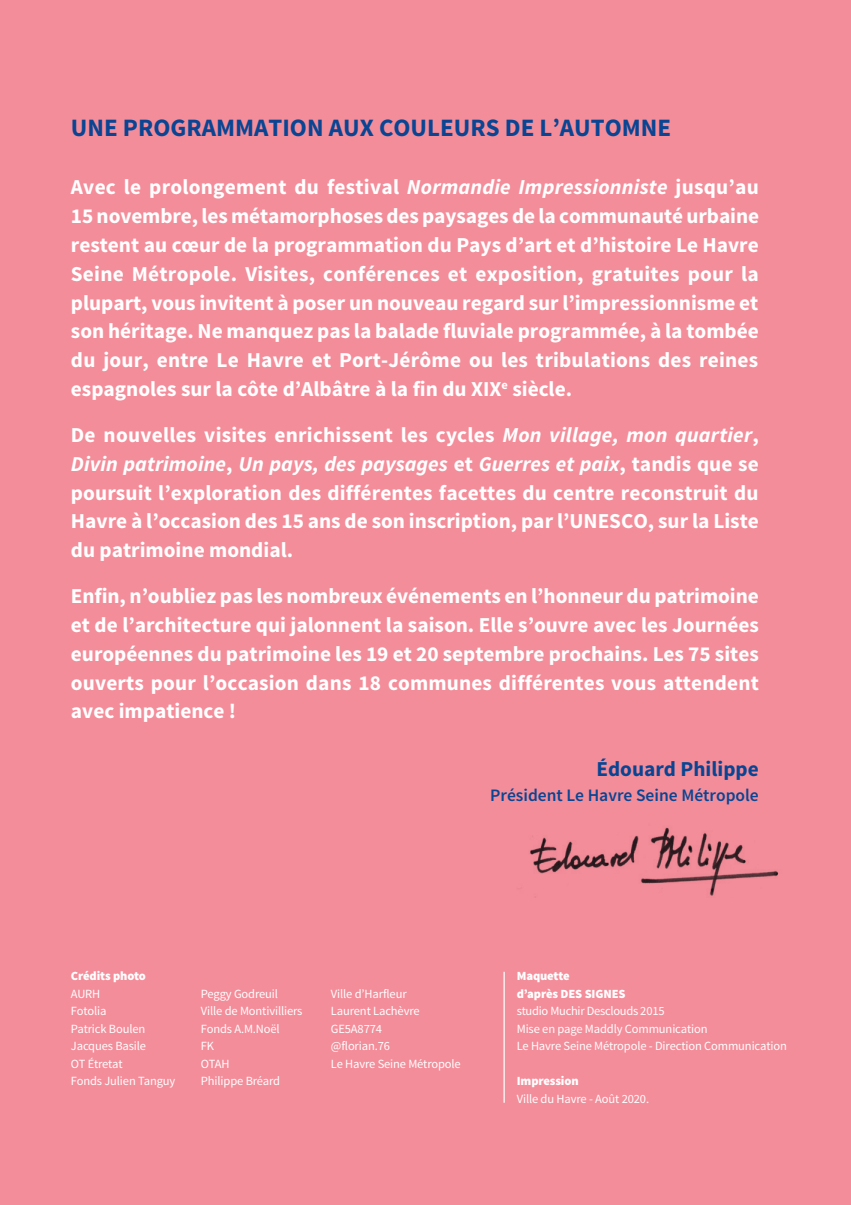
<style>
.page{position:relative;width:851px;height:1205px;background:#fff}
.page>*{position:absolute;margin:0;border:0;box-sizing:border-box;transform-origin:0 0}
.t1{font:700 25px "Source Sans Pro";color:#094593}
.t2{font:700 21.25px/28.8px "Source Sans Pro";color:#fff;text-align:justify}
.t3{font:700 21.25px "Source Sans Pro";color:#094593}
.t4{font:600 17.5px "Source Sans Pro";color:#094593}
.CREDITS{font:12.5px/17.5px "Source Sans Pro";letter-spacing:-.01em;color:#fff}
.CREDITS-2{font:900 12.5px "Source Sans Pro";letter-spacing:-.01em;color:#fff}
.s1{font-style:italic}
</style>
<div class="page">
<div style="left:0;top:0;width:850px;height:1205px;background:#f48d9a"></div>
<img style="left:530px;top:827px;width:248px;height:71px">
<hr style="left:503px;top:972px;width:1px;height:131px;background:#fff">
<p class="t1" style="left:71px;top:111px;width:601px">UNE PROGRAMMATION AUX COULEURS DE L’AUTOMNE</p>
<p class="t2" style="left:71px;top:174px;width:689px">Avec le prolongement du festival <span class="s1">Normandie Impressionniste</span> jusqu’au 15 novembre, les métamorphoses des paysages de la communauté urbaine restent au cœur de la programmation du Pays d’art et d’histoire Le Havre Seine Métropole. Visites, conférences et exposition, gratuites pour la plupart, vous invitent à poser un nouveau regard sur l’impressionnisme et son héritage. Ne manquez pas la balade fluviale programmée, à la tombée du jour, entre Le Havre et Port-Jérôme ou les tribulations des reines espagnoles sur la côte d’Albâtre à la fin du XIX<sup>e</sup> siècle.</p>
<p class="t2" style="left:71px;top:421px;width:689px">De nouvelles visites enrichissent les cycles <span class="s1">Mon village, mon quartier</span>, <span class="s1">Divin patrimoine</span>, <span class="s1">Un pays, des paysages</span> et <span class="s1">Guerres et paix</span>, tandis que se poursuit l’exploration des différentes facettes du centre reconstruit du Havre à l’occasion des 15 ans de son inscription, par l’UNESCO, sur la Liste du patrimoine mondial.</p>
<p class="t2" style="left:71px;top:583px;width:689px">Enfin, n’oubliez pas les nombreux événements en l’honneur du patrimoine et de l’architecture qui jalonnent la saison. Elle s’ouvre avec les Journées européennes du patrimoine les 19 et 20 septembre prochains. Les 75 sites ouverts pour l’occasion dans 18 communes différentes vous attendent avec impatience !</p>
<p class="t3" style="left:596px;top:755px;width:164px">Édouard Philippe</p>
<p class="t4" style="left:490px;top:784px;width:270px">Président Le Havre Seine Métropole</p>
<p class="CREDITS-2" style="left:71px;top:968px;width:77px">Crédits photo</p>
<p class="CREDITS" style="left:71px;top:985px;width:31px">AURH</p>
<p class="CREDITS" style="left:71px;top:1003px;width:76px">Fotolia<br>Patrick Boulen</p>
<p class="CREDITS" style="left:71px;top:1038px;width:77px">Jacques Basile<br>OT Étretat</p>
<p class="CREDITS" style="left:71px;top:1073px;width:106px">Fonds Julien Tanguy</p>
<p class="CREDITS" style="left:201px;top:985px;width:79px">Peggy Godreuil</p>
<p class="CREDITS" style="left:201px;top:1003px;width:103px">Ville de Montivilliers<br>Fonds A.M.Noël</p>
<p class="CREDITS" style="left:201px;top:1038px;width:15px">FK</p>
<p class="CREDITS" style="left:201px;top:1055px;width:81px">OTAH<br>Philippe Bréard</p>
<p class="CREDITS" style="left:331px;top:985px;width:77px">Ville d’Harfleur</p>
<p class="CREDITS" style="left:331px;top:1003px;width:90px">Laurent Lachèvre</p>
<p class="CREDITS" style="left:331px;top:1020px;width:53px">GE5A8774</p>
<p class="CREDITS" style="left:331px;top:1038px;width:131px">@florian.76<br>Le Havre Seine Métropole</p>
<p class="CREDITS-2" style="left:516px;top:968px;width:54px">Maquette</p>
<p class="CREDITS-2" style="left:516px;top:985px;width:110px">d’après DES SIGNES</p>
<p class="CREDITS" style="left:516px;top:1003px;width:149px">studio Muchir Desclouds 2015</p>
<p class="CREDITS" style="left:516px;top:1020px;width:271px">Mise en page Maddly Communication<br>Le Havre Seine Métropole - Direction Communication</p>
<p class="CREDITS-2" style="left:516px;top:1073px;width:63px">Impression</p>
<p class="CREDITS" style="left:516px;top:1090px;width:134px">Ville du Havre - Août 2020.</p>
</div>
